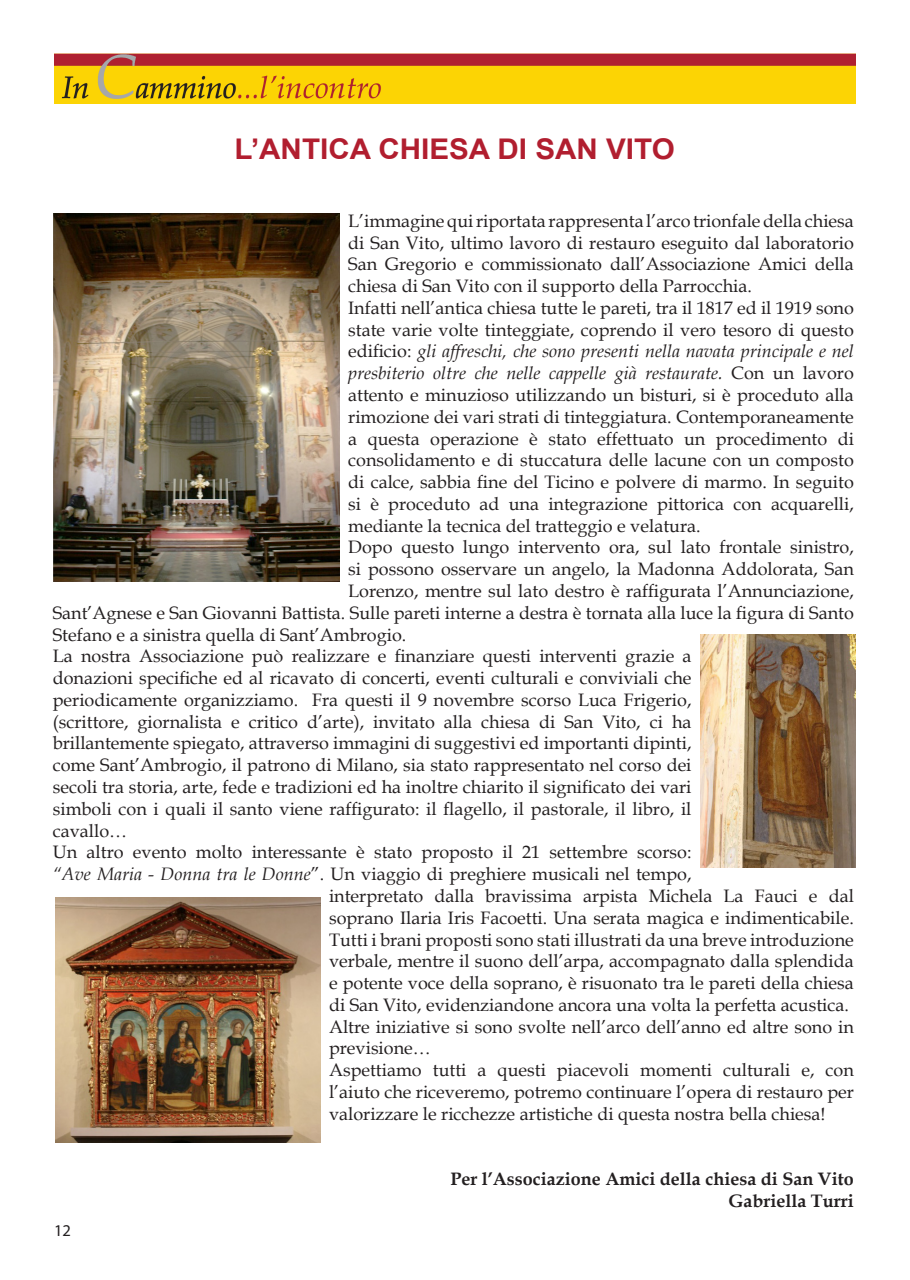
<style>
.page{position:relative;width:910px;height:1280px;background:#fff}
.page>*{position:absolute;margin:0;border:0;box-sizing:border-box;transform-origin:0 0}
.t1{font:700 28.5px "Arial";color:#b11e2f;scale:1.04 1}
.t2{font:18px/21.8px "Book Antiqua";color:#231f20;text-align:justify}
.t3{font:700 18px "Book Antiqua";color:#231f20}
.t4{font:16.5px "Myriad Pro";color:#231f20}
.s1{font-style:italic}
</style>
<div class="page">
<img style="left:54px;top:53px;width:802px;height:51px">
<img style="left:53px;top:214px;width:287px;height:367px">
<img style="left:700px;top:634px;width:155px;height:233px">
<img style="left:55px;top:897px;width:266px;height:245px">
<p class="t1" style="left:235px;top:129px;width:425px">L’ANTICA CHIESA DI SAN VITO</p>
<p class="t2" style="left:348px;top:209px;width:507px">L’immagine qui riportata rappresenta l’arco trionfale della chiesa di San Vito, ultimo lavoro di restauro eseguito dal laboratorio San Gregorio e commissionato dall’Associazione Amici della chiesa di San Vito con il supporto della Parrocchia.</p>
<p class="t2" style="left:348px;top:296px;width:507px">Infatti nell’antica chiesa tutte le pareti, tra il 1817 ed il 1919 sono state varie volte tinteggiate, coprendo il vero tesoro di questo edificio: <span class="s1">gli affreschi, che sono presenti nella navata principale e nel presbiterio oltre che nelle cappelle già restaurate.</span> Con un lavoro attento e minuzioso utilizzando un bisturi, si è proceduto alla rimozione dei vari strati di tinteggiatura. Contemporaneamente a questa operazione è stato effettuato un procedimento di consolidamento e di stuccatura delle lacune con un composto di calce, sabbia fine del Ticino e polvere di marmo. In seguito si è proceduto ad una integrazione pittorica con acquarelli, mediante la tecnica del tratteggio e velatura.</p>
<p class="t2" style="left:348px;top:536px;width:507px">Dopo questo lungo intervento ora, sul lato frontale sinistro,</p>
<p class="t2" style="left:348px;top:558px;width:507px">si possono osservare un angelo, la Madonna Addolorata, San</p>
<p class="t2" style="left:348px;top:580px;width:507px">Lorenzo, mentre sul lato destro è raffigurata l’Annunciazione,</p>
<p class="t2" style="left:53px;top:601px;width:803px">Sant’Agnese e San Giovanni Battista. Sulle pareti interne a destra è tornata alla luce la figura di Santo</p>
<p class="t2" style="left:53px;top:623px;width:355px">Stefano e a sinistra quella di Sant’Ambrogio.</p>
<p class="t2" style="left:53px;top:645px;width:640px">La nostra Associazione può realizzare e finanziare questi interventi grazie a donazioni specifiche ed al ricavato di concerti, eventi culturali e conviviali che periodicamente organizziamo. Fra questi il 9 novembre scorso Luca Frigerio, (scrittore, giornalista e critico d’arte), invitato alla chiesa di San Vito, ci ha brillantemente spiegato, attraverso immagini di suggestivi ed importanti dipinti, come Sant’Ambrogio, il patrono di Milano, sia stato rappresentato nel corso dei secoli tra storia, arte, fede e tradizioni ed ha inoltre chiarito il significato dei vari simboli con i quali il santo viene raffigurato: il flagello, il pastorale, il libro, il cavallo…</p>
<p class="t2" style="left:53px;top:841px;width:640px">Un altro evento molto interessante è stato proposto il 21 settembre scorso:</p>
<p class="t2" style="left:53px;top:863px;width:640px"><span class="s1">“Ave Maria - Donna tra le Donne</span>”. Un viaggio di preghiere musicali nel tempo,</p>
<p class="t2" style="left:329px;top:884px;width:526px">interpretato dalla bravissima arpista Michela La Fauci e dal</p>
<p class="t2" style="left:329px;top:906px;width:526px">soprano Ilaria Iris Facoetti. Una serata magica e indimenticabile.</p>
<p class="t2" style="left:329px;top:928px;width:526px">Tutti i brani proposti sono stati illustrati da una breve introduzione</p>
<p class="t2" style="left:329px;top:950px;width:526px">verbale, mentre il suono dell’arpa, accompagnato dalla splendida</p>
<p class="t2" style="left:329px;top:972px;width:526px">e potente voce della soprano, è risuonato tra le pareti della chiesa</p>
<p class="t2" style="left:329px;top:993px;width:521px">di San Vito, evidenziandone ancora una volta la perfetta acustica.</p>
<p class="t2" style="left:329px;top:1015px;width:526px">Altre iniziative si sono svolte nell’arco dell’anno ed altre sono in previsione…</p>
<p class="t2" style="left:329px;top:1059px;width:526px">Aspettiamo tutti a questi piacevoli momenti culturali e, con l’aiuto che riceveremo, potremo continuare l’opera di restauro per valorizzare le ricchezze artistiche di questa nostra bella chiesa!</p>
<p class="t4" style="left:54px;top:1221px;width:18px">12</p>
<p class="t3" style="left:450px;top:1167px;width:405px">Per l’Associazione Amici della chiesa di San Vito</p>
<p class="t3" style="left:728px;top:1188px;width:127px">Gabriella Turri</p>
</div>
